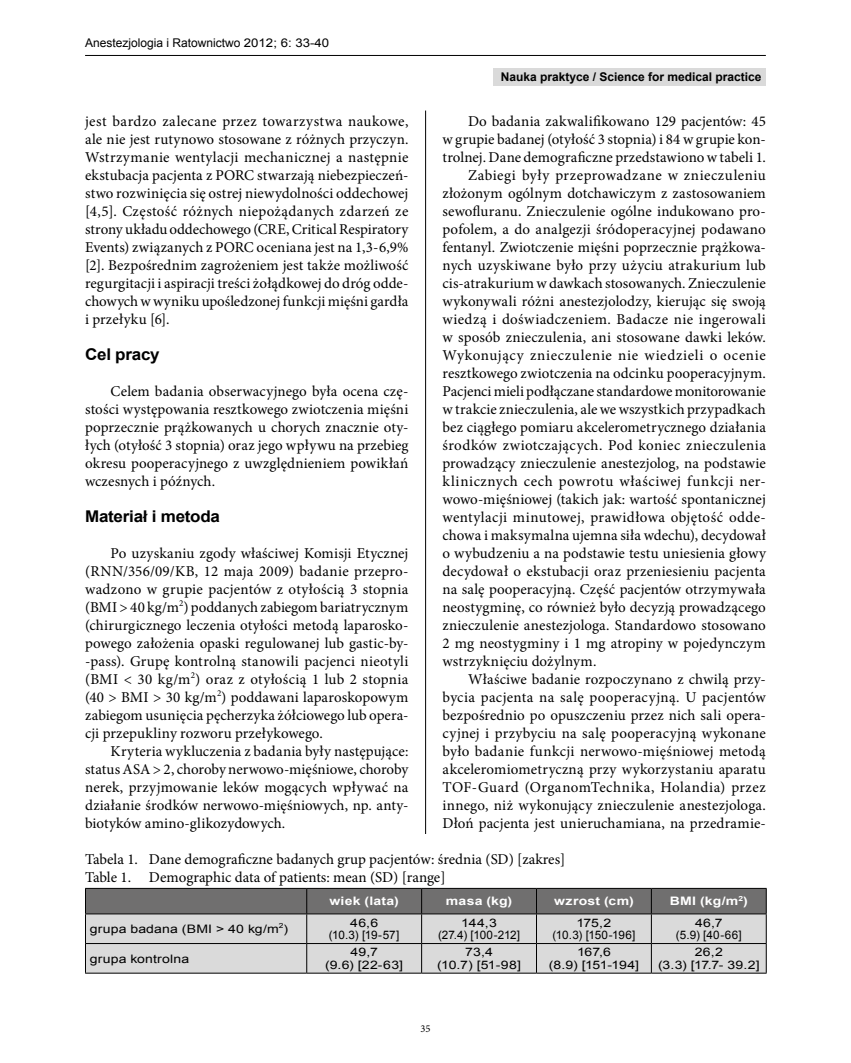
<style>
.page{position:relative;width:851px;height:1063px;background:#fff}
.page>*{position:absolute;margin:0;border:0;box-sizing:border-box;transform-origin:0 0}
.t1{font:700 16.2px "Arial";letter-spacing:-.015em;color:#000;scale:1.05 1}
.t2{font:15px/18px "Minion Pro";letter-spacing:.01em;color:#000;text-align:justify}
.t3{font:15px "Minion Pro";letter-spacing:.035em;color:#000}
.t4{font:15px "Minion Pro";letter-spacing:-.01em;color:#000}
.t5{font:15px "Minion Pro";letter-spacing:.045em;color:#000}
.t6{font:700 12px "Arial";color:#000}
.t7{font:12px "Arial";color:#000}
.t8{font:11.7px/12.6px "Arial";letter-spacing:.01em;color:#000;text-align:center;scale:1.2 1}
.t9{font:11.7px/12.6px "Arial";letter-spacing:-.015em;color:#000;text-align:center;scale:1.2 1}
.t10{font:700 11.7px "Arial";letter-spacing:.02em;color:#fff;scale:1.2 1}
.t11{font:11.7px/12.6px "Arial";letter-spacing:-.02em;color:#000;text-align:center;scale:1.2 1}
.t12{font:10.5px "Minion Pro";color:#000}
</style>
<div class="page">
<hr style="left:425px;top:111px;width:1px;height:880px;background:#000">
<hr style="left:85px;top:55px;width:680px;height:1px;background:#000">
<div style="left:493px;top:68px;width:272px;height:17px;background:#dadada"></div>
<div style="left:85px;top:835px;width:680px;height:156px;background:#fff"></div>
<svg style="left:85px;top:888px;width:681px;height:85px;background:#b2b2b2"></svg>
<hr style="left:85px;top:973px;width:222px;height:1px;background:#000">
<hr style="left:307px;top:973px;width:114px;height:1px;background:#000">
<hr style="left:421px;top:973px;width:115px;height:1px;background:#000">
<hr style="left:536px;top:973px;width:115px;height:1px;background:#000">
<hr style="left:651px;top:973px;width:115px;height:1px;background:#000">
<hr style="left:85px;top:914px;width:222px;height:1px;background:#000">
<hr style="left:307px;top:914px;width:114px;height:1px;background:#000">
<hr style="left:421px;top:914px;width:115px;height:1px;background:#000">
<hr style="left:536px;top:914px;width:115px;height:1px;background:#000">
<hr style="left:651px;top:914px;width:115px;height:1px;background:#000">
<p class="t7" style="left:85px;top:35px;width:245px">Anestezjologia i Ratownictwo 2012; 6: 33-40</p>
<p class="t6" style="left:500px;top:69px;width:262px">Nauka praktyce / Science for medical practice</p>
<p class="t2" style="left:85px;top:112px;width:325px">jest bardzo zalecane przez towarzystwa naukowe, ale nie jest rutynowo stosowane z różnych przyczyn.<br>Wstrzymanie wentylacji mechanicznej a następnie ekstubacja pacjenta z PORC stwarzają niebezpieczeń&shy;stwo rozwinięcia się ostrej niewydolności oddechowej [4,5]. Częstość różnych niepożądanych zdarzeń ze strony układu oddechowego (CRE, Critical Respiratory Events) związanych z PORC oceniana jest na 1,3-6,9% [2]. Bezpośrednim zagrożeniem jest także możliwość regurgitacji i aspiracji treści żołądkowej do dróg odde&shy;chowych wwyniku upośledzonej funkcji mięśni gardła i przełyku [6].</p>
<p class="t1" style="left:85px;top:344px;width:72px">Cel pracy</p>
<p class="t2" style="left:85px;top:382px;width:325px;text-indent:25px">Celem badania obserwacyjnego była ocena czę&shy;stości występowania resztkowego zwiotczenia mięśni poprzecznie prążkowanych u chorych znacznie oty&shy;łych (otyłość 3 stopnia) oraz jego wpływu na przebieg okresu pooperacyjnego z uwzględnieniem powikłań wczesnych i późnych.</p>
<p class="t1" style="left:85px;top:506px;width:130px">Materiał i metoda</p>
<p class="t2" style="left:85px;top:544px;width:325px;text-indent:26px">Po uzyskaniu zgody właściwej Komisji Etycznej (RNN/356/09/KB, 12 maja 2009) badanie przepro&shy;wadzono w grupie pacjentów z otyłością 3 stopnia (BMI &gt; 40 kg/m<sup>2</sup>) poddanych zabiegom bariatrycznym (chirurgicznego leczenia otyłości metodą laparosko&shy;powego założenia opaski regulowanej lub gastic-by--pass). Grupę kontrolną stanowili pacjenci nieotyli (BMI &lt; 30 kg/m<sup>2</sup>) oraz z otyłością 1 lub 2 stopnia (40 &gt; BMI &gt; 30 kg/m<sup>2</sup>) poddawani laparoskopowym zabiegom usunięcia pęcherzyka żółciowego lub opera&shy;cji przepukliny rozworu przełykowego.</p>
<p class="t2" style="left:85px;top:742px;width:325px;text-indent:26px">Kryteria wykluczenia z badania były następujące: status ASA &gt; 2, choroby nerwowo-mięśniowe, choroby nerek, przyjmowanie leków mogących wpływać na działanie środków nerwowo-mięśniowych, np. anty&shy;biotyków amino-glikozydowych.</p>
<p class="t2" style="left:468px;top:112px;width:299px">Do badania zakwalifikowano 129 pacjentów: 45</p>
<p class="t2" style="left:442px;top:130px;width:325px">w grupie badanej (otyłość 3 stopnia) i 84 w grupie kon-</p>
<p class="t2" style="left:442px;top:148px;width:325px">trolnej. Dane demograficzne przedstawiono w tabeli 1.</p>
<p class="t3" style="left:468px;top:165px;width:299px">Zabiegi były przeprowadzane w znieczuleniu</p>
<p class="t2" style="left:442px;top:184px;width:325px">złożonym ogólnym dotchawiczym z zastosowaniem</p>
<p class="t2" style="left:442px;top:202px;width:325px">sewofluranu. Znieczulenie ogólne indukowano pro-</p>
<p class="t2" style="left:442px;top:220px;width:325px">pofolem, a do analgezji śródoperacyjnej podawano</p>
<p class="t2" style="left:442px;top:238px;width:325px">fentanyl. Zwiotczenie mięśni poprzecznie prążkowa-</p>
<p class="t2" style="left:442px;top:256px;width:325px">nych uzyskiwane było przy użyciu atrakurium lub</p>
<p class="t2" style="left:442px;top:274px;width:325px">cis-atrakurium w dawkach stosowanych. Znieczulenie</p>
<p class="t2" style="left:442px;top:292px;width:325px">wykonywali różni anestezjolodzy, kierując się swoją</p>
<p class="t2" style="left:442px;top:310px;width:325px">wiedzą i doświadczeniem. Badacze nie ingerowali</p>
<p class="t2" style="left:442px;top:328px;width:325px">w sposób znieczulenia, ani stosowane dawki leków.</p>
<p class="t5" style="left:442px;top:345px;width:325px">Wykonujący znieczulenie nie wiedzieli o ocenie</p>
<p class="t2" style="left:442px;top:364px;width:325px">resztkowego zwiotczenia na odcinku pooperacyjnym.</p>
<p class="t4" style="left:442px;top:381px;width:325px">Pacjenci mieli podłączane standardowe monitorowanie</p>
<p class="t2" style="left:442px;top:400px;width:325px">wtrakcie znieczulenia, ale we wszystkich przypadkach</p>
<p class="t2" style="left:442px;top:418px;width:325px">bez ciągłego pomiaru akcelerometrycznego działania</p>
<p class="t2" style="left:442px;top:436px;width:325px">środków zwiotczających. Pod koniec znieczulenia</p>
<p class="t2" style="left:442px;top:454px;width:325px">prowadzący znieczulenie anestezjolog, na podstawie</p>
<p class="t3" style="left:442px;top:471px;width:325px">klinicznych cech powrotu właściwej funkcji ner-</p>
<p class="t2" style="left:442px;top:490px;width:325px">wowo-mięśniowej (takich jak: wartość spontanicznej</p>
<p class="t2" style="left:442px;top:508px;width:325px">wentylacji minutowej, prawidłowa objętość odde-</p>
<p class="t2" style="left:442px;top:526px;width:325px">chowa i maksymalna ujemna siła wdechu), decydował</p>
<p class="t2" style="left:442px;top:544px;width:325px">o wybudzeniu a na podstawie testu uniesienia głowy</p>
<p class="t2" style="left:442px;top:562px;width:325px">decydował o ekstubacji oraz przeniesieniu pacjenta</p>
<p class="t2" style="left:442px;top:580px;width:325px">na salę pooperacyjną. Część pacjentów otrzymywała</p>
<p class="t2" style="left:442px;top:598px;width:325px">neostygminę, co również było decyzją prowadzącego</p>
<p class="t2" style="left:442px;top:616px;width:325px">znieczulenie anestezjologa. Standardowo stosowano</p>
<p class="t2" style="left:442px;top:634px;width:325px">2 mg neostygminy i 1 mg atropiny w pojedynczym</p>
<p class="t2" style="left:442px;top:652px;width:155px">wstrzyknięciu dożylnym.</p>
<p class="t2" style="left:468px;top:670px;width:299px">Właściwe badanie rozpoczynano z chwilą przy-</p>
<p class="t2" style="left:442px;top:688px;width:325px">bycia pacjenta na salę pooperacyjną. U pacjentów</p>
<p class="t2" style="left:442px;top:706px;width:325px">bezpośrednio po opuszczeniu przez nich sali opera-</p>
<p class="t2" style="left:442px;top:724px;width:325px">cyjnej i przybyciu na salę pooperacyjną wykonane</p>
<p class="t2" style="left:442px;top:742px;width:325px">było badanie funkcji nerwowo-mięśniowej metodą</p>
<p class="t2" style="left:442px;top:760px;width:325px">akceleromiometryczną przy wykorzystaniu aparatu</p>
<p class="t3" style="left:442px;top:777px;width:325px">TOF-Guard (OrganomTechnika, Holandia) przez</p>
<p class="t2" style="left:442px;top:796px;width:325px">innego, niż wykonujący znieczulenie anestezjologa.</p>
<p class="t2" style="left:442px;top:814px;width:325px">Dłoń pacjenta jest unieruchamiana, na przedramie-</p>
<p class="t2" style="left:85px;top:850px;width:481px">Tabela 1. Dane demograficzne badanych grup pacjentów: średnia (SD) [zakres]<br>Table 1. Demographic data of patients: mean (SD) [range]</p>
<p class="t10" style="left:329px;top:893px;width:59px">wiek (lata)</p>
<p class="t10" style="left:446px;top:893px;width:57px">masa (kg)</p>
<p class="t10" style="left:554px;top:893px;width:68px">wzrost (cm)</p>
<p class="t10" style="left:669px;top:893px;width:66px">BMI (kg/m<sup>2</sup>)</p>
<p class="t8" style="left:90px;top:923px;width:167px">grupa badana (BMI &gt; 40 kg/m<sup>2</sup>)</p>
<p class="t8" style="left:329px;top:916px;width:60px">46,6<br>(10.3) [19-57]</p>
<p class="t9" style="left:438px;top:916px;width:70px">144,3<br>(27.4) [100-212]</p>
<p class="t9" style="left:552px;top:916px;width:70px">175,2<br>(10.3) [150-196]</p>
<p class="t8" style="left:675px;top:916px;width:56px">46,7<br>(5.9) [40-66]</p>
<p class="t8" style="left:90px;top:952px;width:84px">grupa kontrolna</p>
<p class="t8" style="left:325px;top:946px;width:66px">49,7<br>(9.6) [22-63]</p>
<p class="t8" style="left:437px;top:946px;width:71px">73,4<br>(10.7) [51-98]</p>
<p class="t11" style="left:548px;top:946px;width:77px">167,6<br>(8.9) [151-194]</p>
<p class="t8" style="left:658px;top:946px;width:86px">26,2<br>(3.3) [17.7- 39.2]</p>
<p class="t12" style="left:420px;top:1022px;width:12px">35</p>
</div>
